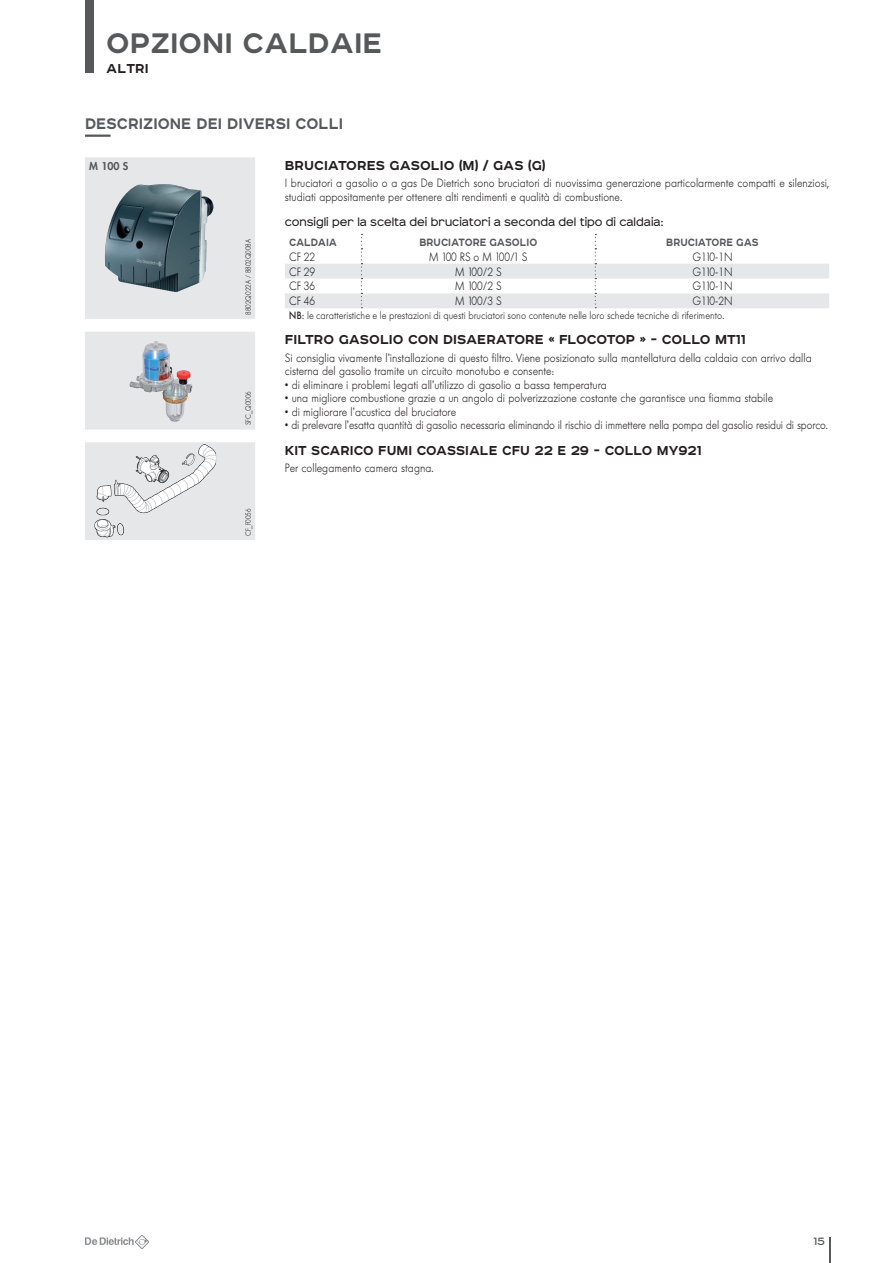
<style>
.page{position:relative;width:893px;height:1263px;background:#fff}
.page>*{position:absolute;margin:0;border:0;box-sizing:border-box;transform-origin:0 0}
.t1{font:700 36px "Affect";color:#57585a}
.t2{font:700 19.5px "Affect";color:#57585a;scale:.95 1}
.t3{font:700 16.5px "Affect";color:#231f20}
.t4{font:700 13.5px "Affect";color:#57585a;scale:.9 1}
.t5{font:13.5px "Affect";color:#57585a}
.t6{font:300 12px/13.5px "Futura BQ";color:#231f20;scale:.9 1}
.t7{font:300 12px "Futura BQ";color:#231f20;scale:.88 1}
.t8{font:12px "Affect";color:#231f20}
.t9{font:300 10.5px "Futura BQ";color:#231f20;scale:.9 1}
.t10{font:800 10.5px "Futura Std";color:#57585a}
.t11{font:300 7.5px "Futura BQ";color:#231f20;scale:.9 1}
.s1{font-weight:500}
</style>
<div class="page">
<div style="left:85px;top:0;width:9px;height:72px;background:#57585a"></div>
<hr style="left:829px;top:1237px;width:2px;height:26px;background:#57585a">
<svg style="left:85px;top:1235px;width:64px;height:14px"></svg>
<hr style="left:85px;top:135px;width:26px;height:2px;background:#57585a">
<svg style="left:85px;top:157px;width:170px;height:383px;background:#e4e5e7"></svg>
<img style="left:105px;top:184px;width:109px;height:108px">
<svg style="left:145px;top:341px;width:11px;height:6px"></svg>
<img style="left:94px;top:444px;width:122px;height:96px">
<svg style="left:285px;top:234px;width:544px;height:74px"></svg>
<h1 class="t1" style="left:106px;top:17px;width:278px">OPZIONI CALDAIE</h1>
<h3 class="t3" style="left:106px;top:56px;width:44px">ALTRI</h3>
<h2 class="t2" style="left:85px;top:110px;width:273px">DESCRIZIONE DEI DIVERSI COLLI</h2>
<p class="t10" style="left:89px;top:160px;width:41px">M 100 S</p>
<h3 class="t3" style="left:285px;top:153px;width:262px">BRUCIATORES GASOLIO (M) / GAS (G)</h3>
<p class="t6" style="left:285px;top:177px;width:606px">I bruciatori a gasolio o a gas De Dietrich sono bruciatori di nuovissima generazione particolarmente compatti e silenziosi, studiati appositamente per ottenere alti rendimenti e qualità di combustione.</p>
<p class="t8" style="left:285px;top:215px;width:380px">consigli per la scelta dei bruciatori a seconda del tipo di caldaia:</p>
<p class="t11" style="left:244px;top:315px;width:86px;rotate:-90deg">8802Q022A / 8802Q008A</p>
<p class="t11" style="left:244px;top:425px;width:39px;rotate:-90deg">SFC_Q0006</p>
<p class="t11" style="left:244px;top:536px;width:32px;rotate:-90deg">CF_F0056</p>
<p class="t4" style="left:289px;top:233px;width:55px">CALDAIA</p>
<p class="t4" style="left:419px;top:233px;width:132px">BRUCIATORE GASOLIO</p>
<p class="t4" style="left:666px;top:233px;width:104px">BRUCIATORE GAS</p>
<p class="t6" style="left:289px;top:250px;width:30px">CF 22</p>
<p class="t6" style="left:429px;top:250px;width:111px">M 100 RS o M 100/1 S</p>
<p class="t6" style="left:692px;top:250px;width:46px">G110-1N</p>
<p class="t6" style="left:289px;top:265px;width:30px">CF 29</p>
<p class="t6" style="left:455px;top:265px;width:53px">M 100/2 S</p>
<p class="t6" style="left:692px;top:265px;width:46px">G110-1N</p>
<p class="t6" style="left:289px;top:280px;width:30px">CF 36</p>
<p class="t6" style="left:455px;top:280px;width:53px">M 100/2 S</p>
<p class="t6" style="left:692px;top:280px;width:46px">G110-1N</p>
<p class="t6" style="left:289px;top:294px;width:30px">CF 46</p>
<p class="t6" style="left:455px;top:294px;width:53px">M 100/3 S</p>
<p class="t6" style="left:692px;top:294px;width:46px">G110-2N</p>
<p class="t9" style="left:289px;top:309px;width:485px"><span class="s1">NB:</span> le caratteristiche e le prestazioni di questi bruciatori sono contenute nelle loro schede tecniche di riferimento.</p>
<h3 class="t3" style="left:285px;top:328px;width:463px">FILTRO GASOLIO CON DISAERATORE « FLOCOTOP » - COLLO MT11</h3>
<p class="t6" style="left:285px;top:351px;width:587px">Si consiglia vivamente l’installazione di questo filtro. Viene posizionato sulla mantellatura della caldaia con arrivo dalla cisterna del gasolio tramite un circuito monotubo e consente:</p>
<p class="t6" style="left:285px;top:378px;width:359px">• di eliminare i problemi legati all’utilizzo di gasolio a bassa temperatura</p>
<p class="t6" style="left:285px;top:392px;width:544px">• una migliore combustione grazie a un angolo di polverizzazione costante che garantisce una fiamma stabile</p>
<p class="t6" style="left:285px;top:405px;width:192px">• di migliorare l’acustica del bruciatore</p>
<p class="t7" style="left:285px;top:418px;width:618px">• di prelevare l’esatta quantità di gasolio necessaria eliminando il rischio di immettere nella pompa del gasolio residui di sporco.</p>
<h3 class="t3" style="left:285px;top:438px;width:418px">KIT SCARICO FUMI COASSIALE CFU 22 E 29 - COLLO MY921</h3>
<p class="t6" style="left:285px;top:462px;width:167px">Per collegamento camera stagna.</p>
<p class="t5" style="left:813px;top:1231px;width:13px">15</p>
</div>
